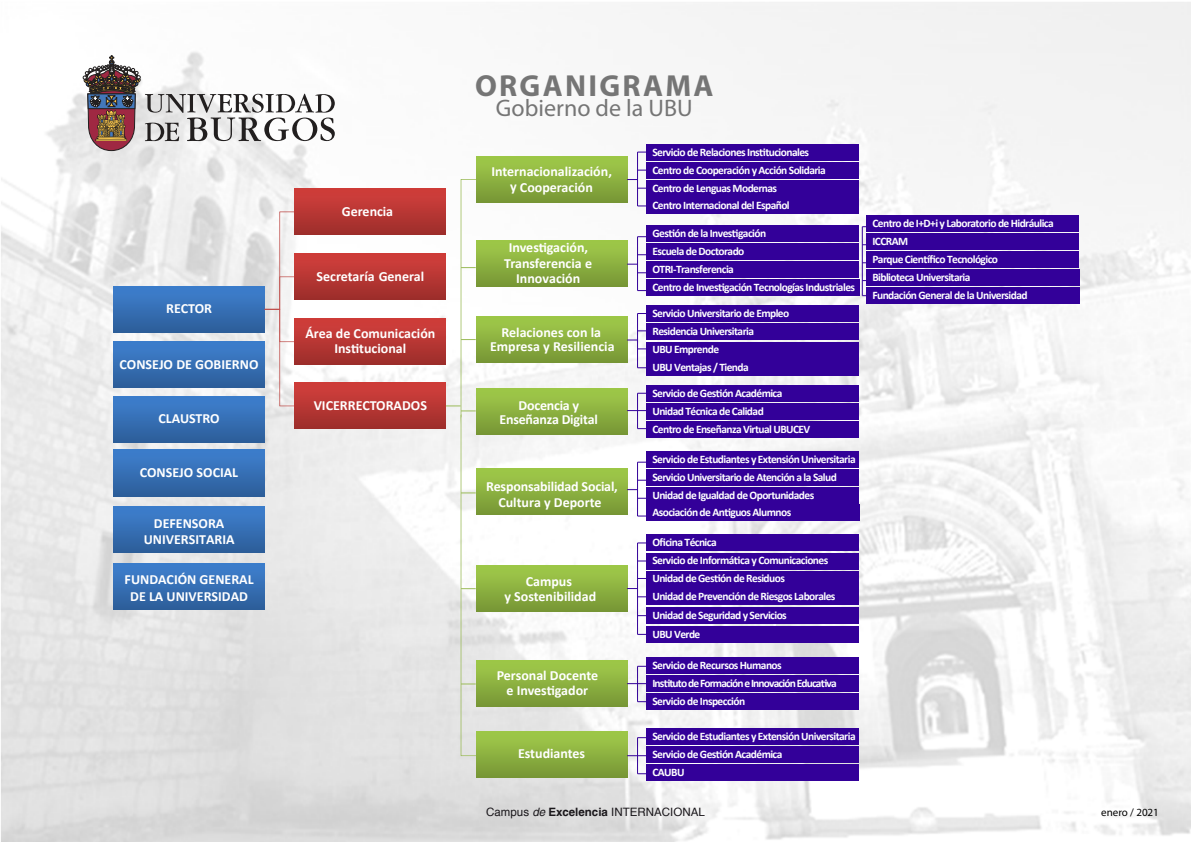
<style>
.page{position:relative;width:1191px;height:842px;background:#fff}
.page>*{position:absolute;margin:0;border:0;box-sizing:border-box;transform-origin:0 0}
.t1{font:700 30.5px "Myriad Pro";letter-spacing:.075em;color:#757575}
.t2{font:24px "Myriad Pro";color:#757575}
.t3{font:700 14px/15.4px "Calibri";color:#fff;text-align:center}
.t4{font:700 14px "Calibri";letter-spacing:-.36em;color:#fff}
.t5{font:700 11.5px/18px "Calibri";letter-spacing:-.05em;color:#fff}
.t6{font:11.5px "Helvetica";color:#1a171b}
.t7{font:11px "Myriad Pro";color:#000}
.s1{font-style:italic}
.s2{font-weight:700}
</style>
<div class="page">
<img style="left:1px;top:2px;width:1190px;height:840px">
<img style="left:114px;top:342px;width:151px;height:46px">
<img style="left:114px;top:396px;width:151px;height:46px">
<img style="left:114px;top:450px;width:151px;height:46px">
<img style="left:114px;top:286px;width:151px;height:46px">
<img style="left:114px;top:507px;width:151px;height:46px">
<img style="left:114px;top:563px;width:151px;height:46px">
<svg style="left:265px;top:211px;width:30px;height:195px"></svg>
<img style="left:295px;top:189px;width:151px;height:46px">
<img style="left:295px;top:254px;width:151px;height:46px">
<img style="left:295px;top:319px;width:151px;height:46px">
<img style="left:295px;top:383px;width:151px;height:46px">
<img style="left:476px;top:156px;width:151px;height:46px">
<img style="left:476px;top:241px;width:151px;height:46px">
<img style="left:476px;top:317px;width:151px;height:46px">
<img style="left:476px;top:388px;width:151px;height:47px">
<img style="left:476px;top:468px;width:151px;height:46px">
<img style="left:476px;top:566px;width:151px;height:46px">
<img style="left:476px;top:661px;width:151px;height:46px">
<img style="left:476px;top:731px;width:151px;height:47px">
<svg style="left:627px;top:683px;width:19px;height:1px"></svg>
<hr style="left:637px;top:666px;width:1px;height:36px;background:#309">
<svg style="left:627px;top:410px;width:19px;height:1px"></svg>
<hr style="left:637px;top:393px;width:1px;height:36px;background:#309">
<hr style="left:637px;top:314px;width:1px;height:54px;background:#309">
<hr style="left:637px;top:152px;width:1px;height:54px;background:#309">
<svg style="left:627px;top:755px;width:19px;height:1px"></svg>
<hr style="left:637px;top:738px;width:1px;height:36px;background:#309">
<hr style="left:637px;top:543px;width:1px;height:91px;background:#309">
<svg style="left:446px;top:179px;width:30px;height:577px"></svg>
<div style="left:646px;top:144px;width:213px;height:16px;background:#309"></div>
<div style="left:646px;top:162px;width:213px;height:16px;background:#309"></div>
<div style="left:646px;top:180px;width:213px;height:16px;background:#309"></div>
<div style="left:646px;top:198px;width:213px;height:16px;background:#309"></div>
<div style="left:646px;top:535px;width:213px;height:16px;background:#309"></div>
<div style="left:646px;top:553px;width:213px;height:16px;background:#309"></div>
<div style="left:646px;top:607px;width:213px;height:17px;background:#309"></div>
<div style="left:646px;top:626px;width:213px;height:17px;background:#309"></div>
<div style="left:646px;top:571px;width:213px;height:16px;background:#309"></div>
<div style="left:646px;top:589px;width:213px;height:16px;background:#309"></div>
<hr style="left:637px;top:237px;width:1px;height:54px;background:#309">
<div style="left:646px;top:225px;width:213px;height:17px;background:#309"></div>
<div style="left:646px;top:243px;width:213px;height:17px;background:#309"></div>
<div style="left:646px;top:261px;width:213px;height:17px;background:#309"></div>
<div style="left:646px;top:279px;width:213px;height:17px;background:#309"></div>
<hr style="left:861px;top:227px;width:1px;height:69px;background:#309">
<div style="left:866px;top:215px;width:213px;height:17px;background:#309"></div>
<div style="left:866px;top:233px;width:213px;height:17px;background:#309"></div>
<div style="left:866px;top:251px;width:213px;height:17px;background:#309"></div>
<div style="left:866px;top:269px;width:213px;height:17px;background:#309"></div>
<div style="left:866px;top:287px;width:213px;height:17px;background:#309"></div>
<hr style="left:637px;top:462px;width:1px;height:54px;background:#309">
<div style="left:646px;top:451px;width:213px;height:16px;background:#309"></div>
<div style="left:646px;top:469px;width:213px;height:16px;background:#309"></div>
<div style="left:646px;top:487px;width:213px;height:16px;background:#309"></div>
<div style="left:646px;top:505px;width:213px;height:16px;background:#309"></div>
<div style="left:646px;top:728px;width:213px;height:17px;background:#309"></div>
<div style="left:646px;top:746px;width:213px;height:17px;background:#309"></div>
<div style="left:646px;top:764px;width:213px;height:17px;background:#309"></div>
<div style="left:646px;top:306px;width:213px;height:16px;background:#309"></div>
<div style="left:646px;top:324px;width:213px;height:16px;background:#309"></div>
<div style="left:646px;top:342px;width:213px;height:16px;background:#309"></div>
<div style="left:646px;top:360px;width:213px;height:16px;background:#309"></div>
<div style="left:646px;top:385px;width:213px;height:17px;background:#309"></div>
<div style="left:646px;top:403px;width:213px;height:17px;background:#309"></div>
<div style="left:646px;top:421px;width:213px;height:17px;background:#309"></div>
<div style="left:646px;top:657px;width:213px;height:17px;background:#309"></div>
<div style="left:646px;top:675px;width:213px;height:17px;background:#309"></div>
<div style="left:646px;top:693px;width:213px;height:17px;background:#309"></div>
<svg style="left:83px;top:56px;width:252px;height:95px"></svg>
<p class="t3" style="left:166px;top:300px;width:47px">RECTOR</p>
<p class="t3" style="left:120px;top:356px;width:140px">CONSEJO DE GOBIERNO</p>
<p class="t3" style="left:158px;top:410px;width:63px">CLAUSTRO</p>
<p class="t3" style="left:140px;top:464px;width:100px">CONSEJO SOCIAL</p>
<p class="t3" style="left:144px;top:514px;width:92px;line-height:16.8px">DEFENSORA<br>UNIVERSITARIA</p>
<p class="t3" style="left:125px;top:571px;width:131px;line-height:16.8px">FUNDACIÓN GENERAL<br>DE LA UNIVERSIDAD</p>
<p class="t4" style="left:342px;top:203px;width:53px">GGeer er ennc i at e</p>
<p class="t3" style="left:317px;top:268px;width:109px">Secretarioía General</p>
<p class="t3" style="left:305px;top:325px;width:131px">Área de Comunicación<br>Institucional</p>
<p class="t3" style="left:314px;top:397px;width:115px">VICERRECTORADOS</p>
<h1 class="t1" style="left:475px;top:66px;width:240px">ORGANIGRAMA</h1>
<h2 class="t2" style="left:496px;top:93px;width:198px">Gobierno de la UBU</h2>
<p class="t3" style="left:491px;top:162px;width:122px;line-height:15.9px">Internacionalización, y Cooperación</p>
<p class="t3" style="left:504px;top:239px;width:89px">Investigación,<br>Transferencia e<br>Innovación</p>
<p class="t3" style="left:490px;top:325px;width:126px;line-height:14.3px">Relaciones con la<br>Empresa y Resiliencia</p>
<p class="t3" style="left:499px;top:397px;width:100px;line-height:14.4px">Docencia y<br>Enseñanza Digital</p>
<p class="t3" style="left:486px;top:477px;width:133px;line-height:16.2px">Responsabilidad Social,<br>Cultura y Deporte</p>
<p class="t3" style="left:504px;top:573px;width:93px">Campus<br>y Sostenibilidad</p>
<p class="t3" style="left:497px;top:667px;width:103px">Personal Docente e Investigador</p>
<p class="t3" style="left:518px;top:745px;width:69px">Estudiantes</p>
<p class="t5" style="left:652px;top:142px;width:175px">Servicio de Relaciones Institucionales Centro de Cooperación y Acción Solidaria Centro de Lenguas Modernas<br>Centro Internacional del Español</p>
<p class="t5" style="left:652px;top:224px;width:204px">Gestión de la Investigación<br>Escuela de Doctorado<br>OTRI-Transferencia<br>Centro de Investigación Tecnologías Industriales</p>
<p class="t5" style="left:872px;top:214px;width:183px">Centro de I+D+i y Laboratorio de Hidráulica<br>ICCRAM<br>Parque Científico Tecnológico<br>Biblioteca Universitaria<br>Fundación General de la Universidad</p>
<p class="t5" style="left:652px;top:304px;width:138px">Servicio Universitario de Empleo<br>Residencia Universitaria<br>UBU Emprende<br>UBU Ventajas / Tienda</p>
<p class="t5" style="left:652px;top:384px;width:159px">Servicio de Gestión Académica<br>Unidad Técnica de Calidad<br>Centro de Enseñanza Virtual UBUCEV</p>
<p class="t5" style="left:652px;top:449px;width:205px">Servicio de Estudiantes y Extensión Universitaria Servicio Universitario de Atención a la Salud Unidad de Igualdad de Oportunidades Asociación de Antiguos Alumnos</p>
<p class="t5" style="left:652px;top:533px;width:177px">Oficina Técnica<br>Servicio de Informática y Comunicaciones</p>
<p class="t5" style="left:652px;top:569px;width:184px">Unidad de Gestión de Residuos<br>Unidad de Prevención de Riesgos Laborales</p>
<p class="t5" style="left:652px;top:605px;width:136px;line-height:18.7px">Unidad de Seguridad y Servicios<br>UBU Verde</p>
<p class="t3" style="left:771px;top:612px;width:8px">y</p>
<p class="t5" style="left:652px;top:656px;width:186px">Servicio de Recursos Humanos<br>Instituto de Formación e Innovación Educativa<br>Servicio de Inspección</p>
<p class="t5" style="left:652px;top:727px;width:205px">Servicio de Estudiantes y Extensión Universitaria<br>Servicio de Gestión Académica<br>CAUBU</p>
<p class="t6" style="left:486px;top:805px;width:220px">Campus <span class="s1">de</span> <span class="s2">Excelencia</span> INTERNACIONAL</p>
<p class="t7" style="left:1101px;top:805px;width:59px">enero / 2021</p>
</div>
